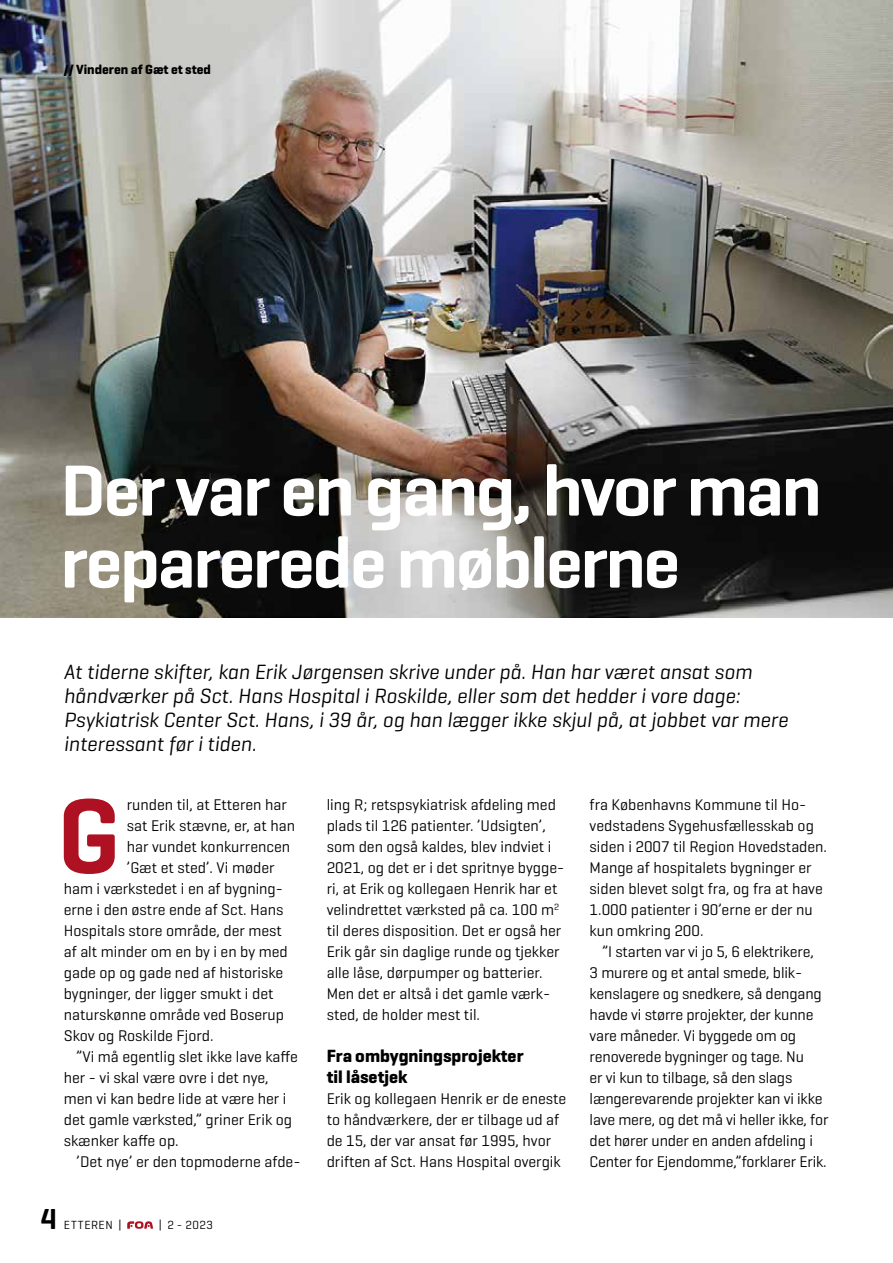
<style>
.page{position:relative;width:893px;height:1263px;background:#fff}
.page>*{position:absolute;margin:0;border:0;box-sizing:border-box;transform-origin:0 0}
.t1{font:600 108.45px "Geogrotesque";color:#ae1122}
.t2{font:600 73.5px/72px "Geogrotesque";letter-spacing:-.03em;color:#fff}
.t3{font:600 29.4px "Geogrotesque";color:#000}
.t4{font:italic 21px/24px "Geogrotesque";color:#000}
.t5{font:700 18px/21px "Geogrotesque";color:#000}
.t6{font:15.75px/21px "Geogrotesque";color:#000}
.t7{font:700 13.5px "Geogrotesque";color:#000}
.t8{font:12px "Geogrotesque";letter-spacing:.045em;color:#000}
</style>
<div class="page">
<svg style="left:127px;top:1221px;width:26px;height:8px"></svg>
<img style="left:0;top:0;width:893px;height:617px">
<p class="t7" style="left:64px;top:61px;width:149px">// Vinderen af Gæt et sted</p>
<h2 class="t2" style="left:61px;top:454px;width:763px">Der var en gang, hvor man reparerede møblerne</h2>
<p class="t4" style="left:64px;top:659px;width:726px">At tiderne skifter, kan Erik Jørgensen skrive under på. Han har været ansat som håndværker på Sct. Hans Hospital i Roskilde, eller som det hedder i vore dage:<br>Psykiatrisk Center Sct. Hans, i 39 år, og han lægger ikke skjul på, at jobbet var mere interessant før i tiden.</p>
<h1 class="t1" style="left:57px;top:768px;width:64px">G</h1>
<p class="t6" style="left:127px;top:794px;width:161px">runden til, at Etteren har</p>
<p class="t6" style="left:127px;top:815px;width:170px">sat Erik stævne, er, at han</p>
<p class="t6" style="left:127px;top:836px;width:165px">har vundet konkurrencen</p>
<p class="t6" style="left:127px;top:857px;width:149px">’Gæt et sted’. Vi møder</p>
<p class="t6" style="left:64px;top:878px;width:221px">ham i værkstedet i en af bygning-</p>
<p class="t6" style="left:64px;top:899px;width:221px">erne i den østre ende af Sct. Hans</p>
<p class="t6" style="left:64px;top:920px;width:220px">Hospitals store område, der mest</p>
<p class="t6" style="left:64px;top:941px;width:225px">af alt minder om en by i en by med</p>
<p class="t6" style="left:64px;top:962px;width:221px">gade op og gade ned af historiske</p>
<p class="t6" style="left:64px;top:983px;width:211px">bygninger, der ligger smukt i det</p>
<p class="t6" style="left:64px;top:1004px;width:222px">naturskønne område ved Boserup</p>
<p class="t6" style="left:64px;top:1025px;width:151px">Skov og Roskilde Fjord.</p>
<p class="t6" style="left:77px;top:1046px;width:223px">”Vi må egentlig slet ikke lave kaffe</p>
<p class="t6" style="left:64px;top:1067px;width:206px">her - vi skal være ovre i det nye,</p>
<p class="t6" style="left:64px;top:1088px;width:224px">men vi kan bedre lide at være her i</p>
<p class="t6" style="left:64px;top:1109px;width:230px">det gamle værksted,” griner Erik og</p>
<p class="t6" style="left:64px;top:1130px;width:116px">skænker kaffe op.</p>
<p class="t6" style="left:77px;top:1151px;width:225px">’Det nye’ er den topmoderne afde-</p>
<h3 class="t3" style="left:40px;top:1200px;width:18px">4</h3>
<p class="t8" style="left:64px;top:1217px;width:59px">ETTEREN |</p>
<p class="t8" style="left:159px;top:1217px;width:56px">| 2 - 2023</p>
<p class="t6" style="left:327px;top:794px;width:239px">ling R; retspsykiatrisk afdeling med plads til 126 patienter. ’Udsigten’, som den også kaldes, blev indviet i 2021, og det er i det spritnye bygge&shy;ri, at Erik og kollegaen Henrik har et velindrettet værksted på ca. 100 m<sup>2 </sup>til deres disposition. Det er også her Erik går sin daglige runde og tjekker alle låse, dørpumper og batterier.<br>Men det er altså i det gamle værk&shy;sted, de holder mest til.</p>
<p class="t5" style="left:327px;top:1045px;width:198px">Fra ombygningsprojekter til låsetjek</p>
<p class="t6" style="left:327px;top:1088px;width:241px">Erik og kollegaen Henrik er de eneste to håndværkere, der er tilbage ud af de 15, der var ansat før 1995, hvor driften af Sct. Hans Hospital overgik</p>
<p class="t6" style="left:590px;top:794px;width:239px">fra Københavns Kommune til Ho&shy;vedstadens Sygehusfællesskab og siden i 2007 til Region Hovedstaden.<br>Mange af hospitalets bygninger er siden blevet solgt fra, og fra at have<br>1.000 patienter i 90’erne er der nu kun omkring 200.</p>
<p class="t6" style="left:590px;top:941px;width:240px;text-indent:13px">”I starten var vi jo 5, 6 elektrikere,<br>3 murere og et antal smede, blik&shy;kenslagere og snedkere, så dengang havde vi større projekter, der kunne vare måneder. Vi byggede om og renoverede bygninger og tage. Nu<br>er vi kun to tilbage, så den slags længerevarende projekter kan vi ikke lave mere, og det må vi heller ikke, for det hører under en anden afdeling i Center for Ejendomme,”forklarer Erik.</p>
</div>
